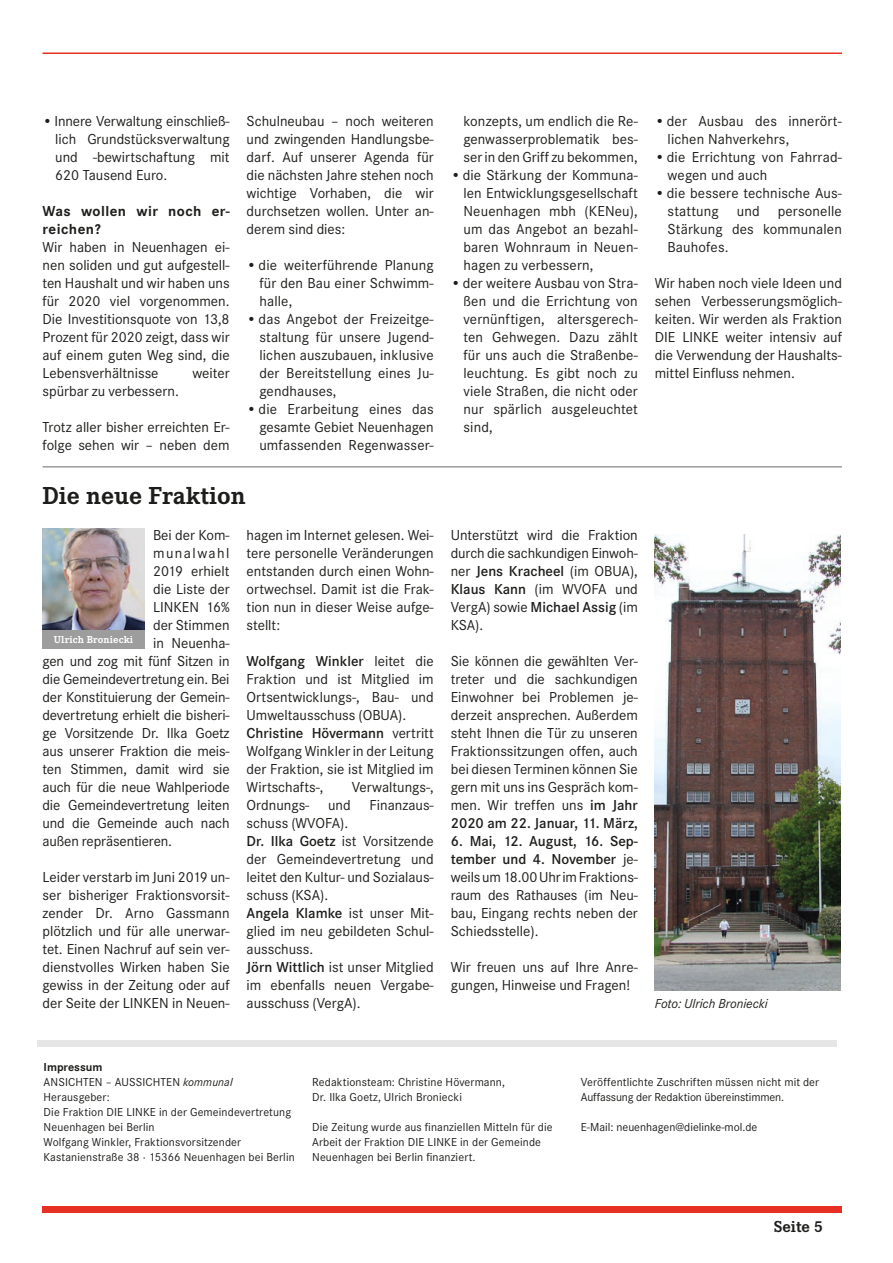
<style>
.page{position:relative;width:893px;height:1263px;background:#fff}
.page>*{position:absolute;margin:0;border:0;box-sizing:border-box;transform-origin:0 0}
.t1{font:700 25.5px "Corporate E";color:#1d1d1b}
.t2{font:700 16.5px "Corporate E";color:#1d1d1b}
.t3{font:15px/18px "Corporate S";color:#1d1d1b;text-align:justify}
.t4{font:700 15px/18px "Corporate S";letter-spacing:.03em;color:#1d1d1b}
.t5{font:15px "Corporate S";letter-spacing:.1em;color:#1d1d1b}
.t6{font:italic 13.5px "Corporate S";color:#1d1d1b}
.t7{font:12px/15px "Corporate S";letter-spacing:.01em;color:#1d1d1b}
.t8{font:700 10.5px "Corporate E";letter-spacing:.01em;color:#fff}
.s1{font-weight:600}
.s2{font-weight:700}
.s3{font-style:italic}
</style>
<div class="page">
<img style="left:43px;top:528px;width:102px;height:102px">
<div style="left:43px;top:630px;width:102px;height:18px;background:#9d9d9d"></div>
<div style="left:43px;top:1206px;width:799px;height:7px;background:#e63023"></div>
<hr style="left:43px;top:53px;width:799px;height:1px;background:#e63023">
<hr style="left:43px;top:466px;width:799px;height:2px;background:#9d9d9d">
<div style="left:37px;top:1040px;width:800px;height:7px;background:#e6e6e6"></div>
<img style="left:655px;top:534px;width:186px;height:456px">
<p class="t3" style="left:55px;top:112px;width:176px;text-indent:-13px">•Innere Verwaltung einschließ&shy;lich Grundstücksverwaltung und -bewirtschaftung mit 620 Tausend Euro.</p>
<p class="t4" style="left:43px;top:202px;width:189px">Was wollen wir noch er&shy;reichen?</p>
<p class="t3" style="left:43px;top:238px;width:189px">Wir haben in Neuenhagen ei&shy;nen soliden und gut aufgestell&shy;ten Haushalt und wir haben uns für 2020 viel vorgenommen.<br>Die Investitionsquote von 13,8<br>Prozent für 2020 zeigt, dass wir auf einem guten Weg sind, die Lebensverhältnisse</p>
<p class="t3" style="left:192px;top:364px;width:39px">weiter</p>
<p class="t3" style="left:43px;top:382px;width:138px">spürbar zu verbessern.</p>
<p class="t3" style="left:43px;top:418px;width:189px">Trotz aller bisher erreichten Er&shy;folge sehen wir – neben dem</p>
<p class="t3" style="left:247px;top:112px;width:189px">Schulneubau – noch weiteren und zwingenden Handlungsbe&shy;darf. Auf unserer Agenda für die nächsten Jahre stehen noch wichtige Vorhaben, die wir durchsetzen wollen. Unter an&shy;derem sind dies:</p>
<p class="t3" style="left:259px;top:256px;width:176px;text-indent:-13px">•die weiterführende Planung für den Bau einer Schwimm&shy;halle,</p>
<p class="t3" style="left:259px;top:310px;width:176px;text-indent:-13px">•das Angebot der Freizeitge&shy;staltung für unsere Jugend&shy;lichen auszubauen, inklusive der Bereitstellung eines Ju&shy;gendhauses,</p>
<p class="t3" style="left:259px;top:400px;width:176px;text-indent:-13px">•die Erarbeitung eines das gesamte Gebiet Neuenhagen umfassenden Regenwasser-</p>
<h1 class="t1" style="left:43px;top:481px;width:205px">Die neue Fraktion</h1>
<p class="t3" style="left:153px;top:526px;width:78px">Bei der Kom-</p>
<p class="t5" style="left:153px;top:545px;width:78px">munalwahl</p>
<p class="t3" style="left:153px;top:562px;width:78px">2019 erhielt</p>
<p class="t3" style="left:153px;top:580px;width:78px">die Liste der</p>
<p class="t3" style="left:153px;top:598px;width:78px">LINKEN 16%</p>
<p class="t3" style="left:153px;top:616px;width:78px">der Stimmen</p>
<p class="t3" style="left:153px;top:634px;width:78px">in Neuenha-</p>
<p class="t3" style="left:43px;top:652px;width:189px">gen und zog mit fünf Sitzen in</p>
<p class="t3" style="left:43px;top:670px;width:189px">die Gemeindevertretung ein. Bei</p>
<p class="t3" style="left:43px;top:688px;width:189px">der Konstituierung der Gemein-</p>
<p class="t3" style="left:43px;top:706px;width:189px">devertretung erhielt die bisheri-</p>
<p class="t3" style="left:43px;top:724px;width:189px">ge Vorsitzende Dr. Ilka Goetz</p>
<p class="t3" style="left:43px;top:742px;width:189px">aus unserer Fraktion die meis-</p>
<p class="t3" style="left:43px;top:760px;width:189px">ten Stimmen, damit wird sie</p>
<p class="t3" style="left:43px;top:778px;width:189px">auch für die neue Wahlperiode</p>
<p class="t3" style="left:43px;top:796px;width:189px">die Gemeindevertretung leiten</p>
<p class="t3" style="left:43px;top:814px;width:189px">und die Gemeinde auch nach</p>
<p class="t3" style="left:43px;top:832px;width:131px">außen repräsentieren.</p>
<p class="t3" style="left:43px;top:868px;width:189px">Leider verstarb im Juni 2019 un&shy;ser bisheriger Fraktionsvorsit&shy;zender Dr. Arno Gassmann plötzlich und für alle unerwar&shy;tet. Einen Nachruf auf sein ver&shy;dienstvolles Wirken haben Sie gewiss in der Zeitung oder auf der Seite der LINKEN in Neuen-</p>
<p class="t8" style="left:54px;top:633px;width:81px">Ulrich Broniecki</p>
<p class="t3" style="left:247px;top:526px;width:189px">hagen im Internet gelesen. Wei&shy;tere personelle Veränderungen entstanden durch einen Wohn&shy;ortwechsel. Damit ist die Frak&shy;tion nun in dieser Weise aufge&shy;stellt:</p>
<p class="t3" style="left:247px;top:652px;width:189px;text-align:left"><span class="s1">Wolfgang Winkler</span> leitet die<br>Fraktion und ist Mitglied im<br>Ortsentwicklungs-, Bau- und<br>Umweltausschuss (OBUA).<br><span class="s1">Christine Hövermann</span> vertritt<br>Wolfgang Winkler in der Leitung der Fraktion, sie ist Mitglied im<br>Wirtschafts-,</p>
<p class="t3" style="left:352px;top:778px;width:83px">Verwaltungs-,</p>
<p class="t3" style="left:247px;top:796px;width:64px">Ordnungs-</p>
<p class="t3" style="left:328px;top:796px;width:24px">und</p>
<p class="t3" style="left:370px;top:796px;width:66px">Finanzaus-</p>
<p class="t3" style="left:247px;top:814px;width:189px;text-align:left">schuss (WVOFA).<br><span class="s1">Dr. Ilka Goetz</span> ist Vorsitzende der Gemeindevertretung und leitet den Kultur- und Sozialaus&shy;schuss (KSA).<br><span class="s1">Angela Klamke</span> ist unser Mit&shy;glied im neu gebildeten Schul&shy;ausschuss.<br><span class="s1">Jörn Wittlich</span> ist unser Mitglied im ebenfalls neuen Vergabe&shy;ausschuss (VergA).</p>
<p class="t3" style="left:463px;top:112px;width:176px">konzepts, um endlich die Re&shy;genwasserproblematik bes&shy;ser in den Griff zu bekommen,</p>
<p class="t3" style="left:463px;top:166px;width:176px;text-indent:-13px">•die Stärkung der Kommuna&shy;len Entwicklungsgesellschaft Neuenhagen mbh (KENeu), um das Angebot an bezahl&shy;baren Wohnraum in Neuen&shy;hagen zu verbessern,</p>
<p class="t3" style="left:463px;top:274px;width:176px;text-indent:-13px">•der weitere Ausbau von Stra&shy;ßen und die Errichtung von vernünftigen, altersgerech&shy;ten Gehwegen. Dazu zählt für uns auch die Straßenbe&shy;leuchtung. Es gibt noch zu viele Straßen, die nicht oder nur spärlich ausgeleuchtet sind,</p>
<p class="t3" style="left:451px;top:526px;width:189px">Unterstützt wird die Fraktion durch die sachkundigen Einwoh&shy;ner <span class="s1">Jens Kracheel</span> (im OBUA), <span class="s1">Klaus Kann</span> (im WVOFA und VergA) sowie <span class="s1">Michael Assig</span> (im KSA).</p>
<p class="t3" style="left:451px;top:652px;width:189px">Sie können die gewählten Ver&shy;treter und die sachkundigen Einwohner bei Problemen je&shy;derzeit ansprechen. Außerdem steht Ihnen die Tür zu unseren Fraktionssitzungen offen, auch bei diesen Terminen können Sie gern mit uns ins Gespräch kom&shy;men. Wir treffen uns <span class="s1">im Jahr 2020 am 22. Januar, 11. März,</span></p>
<p class="t3" style="left:451px;top:832px;width:189px"><span class="s1">6. Mai, 12. August, 16. Sep&shy;tember und 4. November</span> je&shy;weils um 18.00 Uhr im Fraktions&shy;raum des Rathauses (im Neu&shy;bau, Eingang rechts neben der Schiedsstelle).</p>
<p class="t3" style="left:451px;top:958px;width:189px">Wir freuen uns auf Ihre Anre&shy;gungen, Hinweise und Fragen!</p>
<p class="t3" style="left:668px;top:112px;width:176px;text-indent:-13px">•der Ausbau des innerört&shy;lichen Nahverkehrs,</p>
<p class="t3" style="left:668px;top:148px;width:176px;text-indent:-13px">•die Errichtung von Fahrrad&shy;wegen und auch</p>
<p class="t3" style="left:668px;top:184px;width:176px;text-indent:-13px">•die bessere technische Aus&shy;stattung und personelle Stärkung des kommunalen Bauhofes.</p>
<p class="t3" style="left:655px;top:274px;width:189px">Wir haben noch viele Ideen und sehen Verbesserungsmöglich&shy;keiten. Wir werden als Fraktion DIE LINKE weiter intensiv auf die Verwendung der Haushalts&shy;mittel Einfluss nehmen.</p>
<p class="t6" style="left:655px;top:996px;width:114px">Foto: Ulrich Broniecki</p>
<p class="t7" style="left:44px;top:1059px;width:253px"><span class="s2">Impressum<br></span>ANSICHTEN – AUSSICHTEN <span class="s3">kommunal<br></span>Herausgeber:<br>Die Fraktion DIE LINKE in der Gemeindevertretung<br>Neuenhagen bei Berlin<br>Wolfgang Winkler, Fraktionsvorsitzender<br>Kastanienstraße 38 · 15366 Neuenhagen bei Berlin</p>
<p class="t7" style="left:312px;top:1075px;width:194px">Redaktionsteam: Christine Hövermann,<br>Dr. Ilka Goetz, Ulrich Broniecki</p>
<p class="t7" style="left:312px;top:1120px;width:242px">Die Zeitung wurde aus finanziellen Mitteln für die<br>Arbeit der Fraktion DIE LINKE in der Gemeinde<br>Neuenhagen bei Berlin finanziert.</p>
<p class="t7" style="left:581px;top:1075px;width:240px">Veröffentlichte Zuschriften müssen nicht mit der<br>Auffassung der Redaktion übereinstimmen.</p>
<p class="t7" style="left:581px;top:1120px;width:178px">E-Mail: neuenhagen@dielinke-mol.de</p>
<p class="t2" style="left:774px;top:1217px;width:50px">Seite 5</p>
</div>
